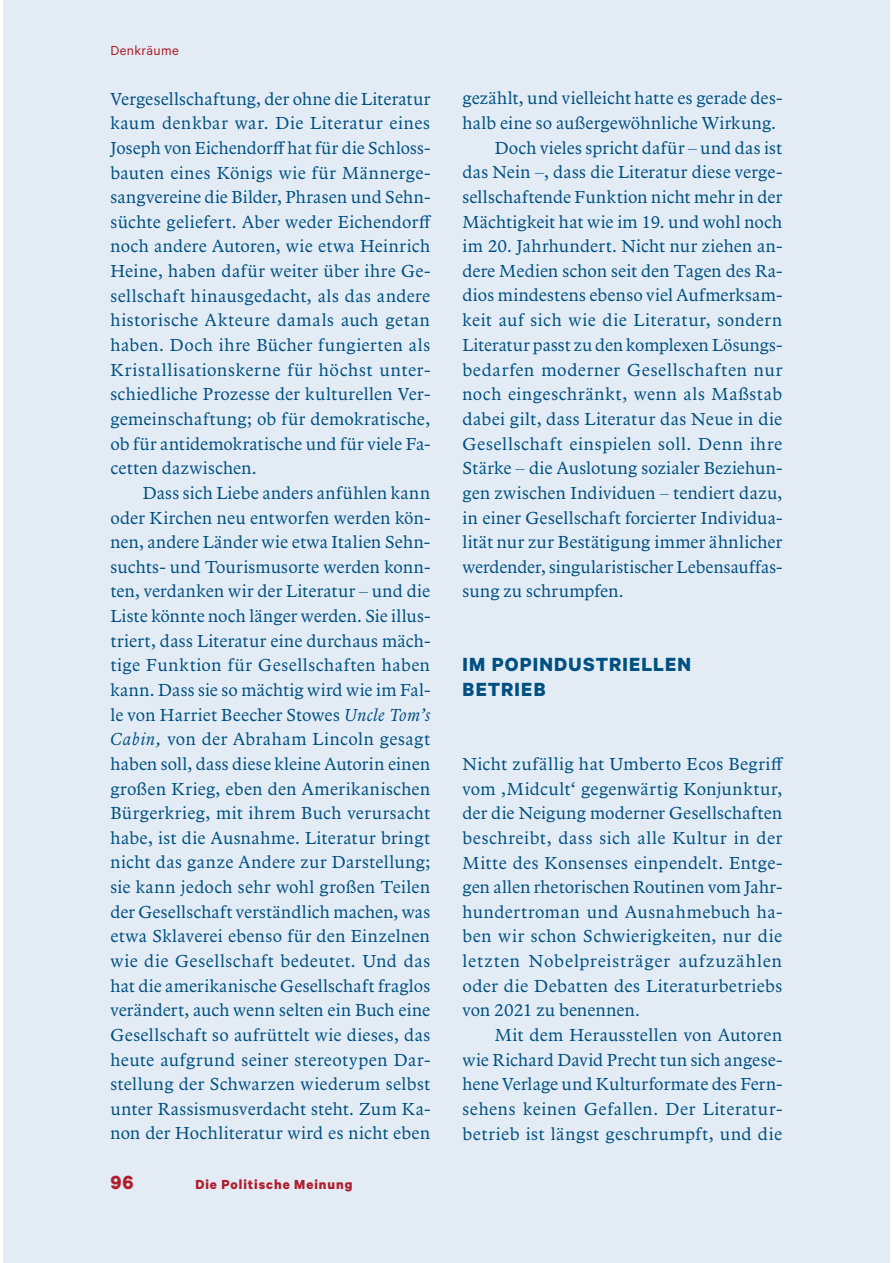
<style>
.page{position:relative;width:893px;height:1263px;background:#fff}
.page>*{position:absolute;margin:0;border:0;box-sizing:border-box;transform-origin:0 0}
.t1{font:700 21.45px/24.6px "Calibre";letter-spacing:.06em;color:#005081}
.t2{font:700 21.45px "Calibre";color:#af1e2c}
.t3{font:18px/24.6px "Arbesco DT";letter-spacing:.015em;color:#005081;text-align:justify}
.t4{font:18px "Arbesco DT";letter-spacing:.035em;color:#005081}
.t5{font:700 14.85px "Calibre";letter-spacing:.065em;color:#af1e2c}
.t6{font:14.85px "Calibre";letter-spacing:.02em;color:#af1e2c}
.s1{font-style:italic}
</style>
<div class="page">
<div style="left:3px;top:0;width:887px;height:1263px;background:#e3ecf5"></div>
<p class="t6" style="left:110px;top:46px;width:70px">Denkräume</p>
<p class="t3" style="left:110px;top:88px;width:323px">Vergesellschaftung, der ohne die Literatur kaum denkbar war. Die Literatur eines Joseph von Eichendorff hat für die Schloss&shy;bauten eines Königs wie für Männerge&shy;sangvereine die Bilder, Phrasen und Sehn&shy;süchte geliefert. Aber weder Eichendorff noch andere Autoren, wie etwa Heinrich Heine, haben dafür weiter über ihre Ge&shy;sellschaft hinausgedacht, als das andere historische Akteure damals auch getan haben. Doch ihre Bücher fungierten als Kristallisationskerne für höchst unter&shy;schiedliche Prozesse der kulturellen Ver&shy;gemeinschaftung; ob für demokratische, ob für antidemokratische und für viele Fa&shy;cetten dazwischen.</p>
<p class="t3" style="left:110px;top:482px;width:321px;text-indent:32px">Dass sich Liebe anders anfühlen kann oder Kirchen neu entworfen werden kön&shy;nen, andere Länder wie etwa Italien Sehn&shy;suchts- und Tourismusorte werden konn&shy;ten, verdanken wir der Literatur – und die Liste könnte noch länger werden. Sie illus&shy;triert, dass Literatur eine durchaus mäch&shy;tige Funktion für Gesellschaften haben kann. Dass sie so mächtig wird wie im Fal&shy;le von Harriet Beecher Stowes <span class="s1">Uncle Tom’s Cabin,</span> von der Abraham Lincoln gesagt haben soll, dass diese kleine Autorin einen großen Krieg, eben den Amerikanischen Bürgerkrieg, mit ihrem Buch verursacht habe, ist die Ausnahme. Literatur bringt nicht das ganze Andere zur Darstellung; sie kann jedoch sehr wohl großen Teilen der Gesellschaft verständlich machen, was etwa Sklaverei ebenso für den Einzelnen wie die Gesellschaft bedeutet. Und das hat die amerikanische Gesellschaft fraglos verändert, auch wenn selten ein Buch eine Gesellschaft so aufrüttelt wie dieses, das heute aufgrund seiner stereotypen Dar&shy;stellung der Schwarzen wiederum selbst unter Rassismusverdacht steht. Zum Ka&shy;non der Hochliteratur wird es nicht eben</p>
<p class="t2" style="left:110px;top:1169px;width:25px">96</p>
<p class="t5" style="left:195px;top:1175px;width:158px">Die Politische Meinung</p>
<p class="t3" style="left:462px;top:87px;width:321px">gezählt, und vielleicht hatte es gerade des-</p>
<p class="t3" style="left:462px;top:112px;width:315px">halb eine so außergewöhnliche Wirkung.</p>
<p class="t3" style="left:495px;top:137px;width:289px">Doch vieles spricht dafür – und das ist</p>
<p class="t3" style="left:462px;top:161px;width:321px">das Nein –, dass die Literatur diese verge-</p>
<p class="t3" style="left:462px;top:186px;width:321px">sellschaftende Funktion nicht mehr in der</p>
<p class="t3" style="left:462px;top:210px;width:321px">Mächtigkeit hat wie im 19. und wohl noch</p>
<p class="t3" style="left:462px;top:235px;width:321px">im 20. Jahrhundert. Nicht nur ziehen an-</p>
<p class="t3" style="left:462px;top:260px;width:321px">dere Medien schon seit den Tagen des Ra-</p>
<p class="t3" style="left:462px;top:284px;width:321px">dios mindestens ebenso viel Aufmerksam-</p>
<p class="t3" style="left:462px;top:309px;width:321px">keit auf sich wie die Literatur, sondern</p>
<p class="t3" style="left:462px;top:334px;width:321px">Literatur passt zu den komplexen Lösungs-</p>
<p class="t3" style="left:462px;top:359px;width:321px">bedarfen moderner Gesellschaften nur</p>
<p class="t4" style="left:462px;top:387px;width:321px">noch eingeschränkt, wenn als Maßstab</p>
<p class="t3" style="left:462px;top:408px;width:321px">dabei gilt, dass Literatur das Neue in die</p>
<p class="t4" style="left:462px;top:437px;width:321px">Gesellschaft einspielen soll. Denn ihre</p>
<p class="t3" style="left:462px;top:457px;width:321px">Stärke – die Auslotung sozialer Beziehun-</p>
<p class="t3" style="left:462px;top:482px;width:321px">gen zwischen Individuen – tendiert dazu,</p>
<p class="t3" style="left:462px;top:506px;width:321px">in einer Gesellschaft forcierter Individua-</p>
<p class="t3" style="left:462px;top:531px;width:321px">lität nur zur Bestätigung immer ähnlicher</p>
<p class="t3" style="left:462px;top:556px;width:321px">werdender, singularistischer Lebensauffas-</p>
<p class="t3" style="left:462px;top:580px;width:163px">sung zu schrumpfen.</p>
<p class="t1" style="left:462px;top:652px;width:230px">IM POPINDUSTRIELLEN<br>BETRIEB</p>
<p class="t3" style="left:462px;top:753px;width:323px">Nicht zufällig hat Umberto Ecos Begriff vom ‚Midcult‘ gegenwärtig Konjunktur, der die Neigung moderner Gesellschaften beschreibt, dass sich alle Kultur in der Mitte des Konsenses einpendelt. Entge&shy;gen allen rhetorischen Routinen vom Jahr&shy;hundertroman und Ausnahmebuch ha&shy;ben wir schon Schwierigkeiten, nur die letzten Nobelpreisträger aufzuzählen oder die Debatten des Literatur betriebs von 2021 zu benennen.</p>
<p class="t3" style="left:462px;top:1024px;width:321px;text-indent:32px">Mit dem Herausstellen von Autoren wie Richard David Precht tun sich angese&shy;hene Verlage und Kulturformate des Fern&shy;sehens keinen Gefallen. Der Literatur&shy;betrieb ist längst geschrumpft, und die</p>
</div>
